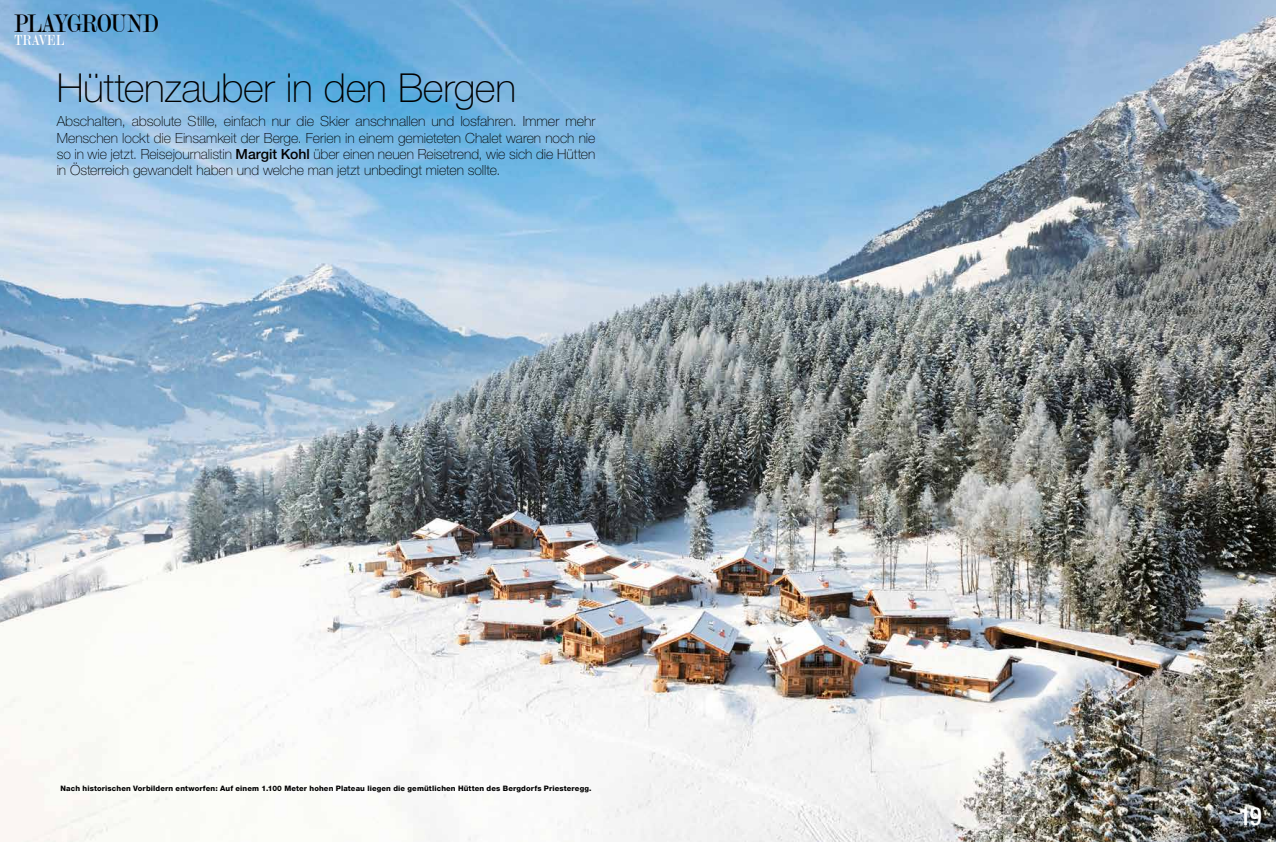
<style>
.page{position:relative;width:1276px;height:842px;background:#fff}
.page>*{position:absolute;margin:0;border:0;box-sizing:border-box;transform-origin:0 0}
.t1{font:100 40px "Helvetica Neue LT Pro";letter-spacing:-.01em;color:#000}
.t2{font:26px "Modern 20 BT Roman B";letter-spacing:-.065em;color:#000;scale:.82 1}
.t3{font:500 condensed 25px "Helvetica Neue LT Pro";color:#fff}
.t4{font:15px "Modern 20 BT Roman B";letter-spacing:-.04em;color:#fff;scale:.82 1}
.t5{font:100 14px/16px "Helvetica Neue LT Pro";letter-spacing:-.005em;color:#000;text-align:justify}
.t6{font:800 7.5px "Helvetica Neue LT Pro";letter-spacing:.02em;color:#000}
.s1{font-weight:500}
</style>
<div class="page">
<img style="left:0;top:0;width:1276px;height:842px">
<h2 class="t2" style="left:14px;top:7px;width:178px">PLAYGROUND</h2>
<p class="t4" style="left:14px;top:31px;width:63px">TRAVEL</p>
<h1 class="t1" style="left:57px;top:64px;width:461px">Hüttenzauber in den Bergen</h1>
<p class="t5" style="left:57px;top:113px;width:540px">Abschalten, absolute Stille, einfach nur die Skier anschnallen und losfahren. Immer mehr Menschen lockt die Einsamkeit der Berge. Ferien in einem gemieteten Chalet waren noch nie so in wie jetzt. Reisejournalistin <span class="s1">Margit Kohl</span> über einen neuen Reisetrend, wie sich die Hütten in Österreich gewandelt haben und welche man jetzt unbedingt mieten sollte.</p>
<p class="t6" style="left:61px;top:783px;width:532px">Nach historischen Vorbildern entworfen: Auf einem 1.100 Meter hohen Plateau liegen die gemütlichen Hütten des Bergdorfs Priesteregg.</p>
<h3 class="t3" style="left:1239px;top:801px;width:24px">19</h3>
</div>
